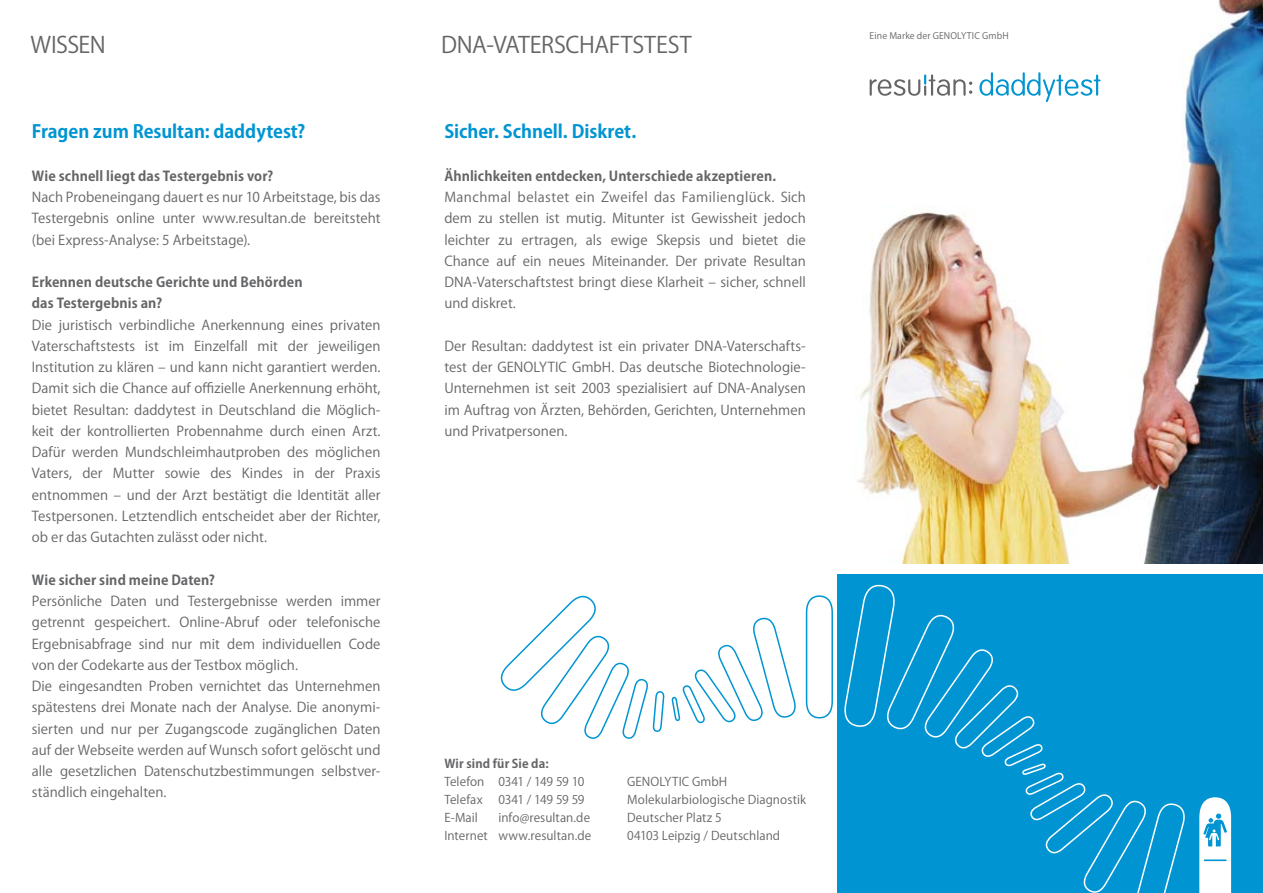
<style>
.page{position:relative;width:1263px;height:893px;background:#fff}
.page>*{position:absolute;margin:0;border:0;box-sizing:border-box;transform-origin:0 0}
.t1{font:22.5px "Koz Go Pro";letter-spacing:-.015em;color:#646567}
.t2{font:700 18px "Koz Go Pro";color:#0095d2}
.t3{font:13.5px/21.3px "Koz Go Pro";letter-spacing:.005em;color:#646567;text-align:justify}
.t4{font:700 13.5px/21.3px "Koz Go Pro";letter-spacing:.01em;color:#646567}
.t5{font:12px/18px "Koz Go Pro";letter-spacing:.01em;color:#646567}
.t6{font:700 12px "Koz Go Pro";letter-spacing:.015em;color:#646567}
.t7{font:12px "Koz Go Pro";letter-spacing:-.03em;color:#646567}
.t8{font:9px "Koz Go Pro";letter-spacing:.02em;color:#646567}
</style>
<div class="page">
<div style="left:838px;top:574px;width:425px;height:319px;background:#0095d2"></div>
<img style="left:857px;top:0;width:406px;height:563px">
<svg style="left:805px;top:595px;width:28px;height:124px"></svg>
<svg style="left:671px;top:617px;width:125px;height:107px"></svg>
<svg style="left:500px;top:595px;width:164px;height:144px"></svg>
<svg style="left:844px;top:584px;width:341px;height:309px"></svg>
<svg style="left:1199px;top:797px;width:32px;height:96px;background:#d2ecf7"></svg>
<svg style="left:979px;top:72px;width:121px;height:30px"></svg>
<svg style="left:870px;top:74px;width:102px;height:22px"></svg>
<h1 class="t1" style="left:31px;top:30px;width:77px">WISSEN</h1>
<h1 class="t1" style="left:441px;top:30px;width:252px">DNA-VATERSCHAFTSTEST</h1>
<h2 class="t2" style="left:32px;top:120px;width:275px">Fragen zum Resultan: daddytest?</h2>
<h2 class="t2" style="left:444px;top:120px;width:193px">Sicher. Schnell. Diskret.</h2>
<p class="t4" style="left:32px;top:166px;width:243px">Wie schnell liegt das Testergebnis vor?</p>
<p class="t3" style="left:32px;top:187px;width:350px">Nach Probeneingang dauert es nur 10 Arbeitstage, bis das Testergebnis online unter www.resultan.de bereitsteht (bei Express-Analyse: 5 Arbeitstage).</p>
<p class="t4" style="left:32px;top:272px;width:272px">Erkennen deutsche Gerichte und Behörden das Testergebnis an?</p>
<p class="t3" style="left:32px;top:314px;width:350px">Die juristisch verbindliche Anerkennung eines privaten Vaterschaftstests ist im Einzelfall mit der jeweiligen Institution zu klären – und kann nicht garantiert werden.<br>Damit sich die Chance auf offizielle Anerkennung erhöht, bietet Resultan: daddytest in Deutschland die Möglich&shy;keit der kontrollierten Probennahme durch einen Arzt.<br>Dafür werden Mundschleimhautproben des möglichen Vaters, der Mutter sowie des Kindes in der Praxis entnommen – und der Arzt bestätigt die Identität aller Testpersonen. Letztendlich entscheidet aber der Richter, ob er das Gutachten zulässt oder nicht.</p>
<p class="t4" style="left:32px;top:570px;width:185px">Wie sicher sind meine Daten?</p>
<p class="t3" style="left:32px;top:591px;width:350px;text-align:left">Persönliche Daten und Testergebnisse werden immer getrennt gespeichert. Online-Abruf oder telefonische Ergebnisabfrage sind nur mit dem individuellen Code von der Codekarte aus der Testbox möglich.<br>Die eingesandten Proben vernichtet das Unternehmen spätestens drei Monate nach der Analyse. Die anonymi&shy;sierten und nur per Zugangscode zugänglichen Daten auf der Webseite werden auf Wunsch sofort gelöscht und alle gesetzlichen Datenschutzbestimmungen selbstver&shy;ständlich eingehalten.</p>
<p class="t4" style="left:444px;top:166px;width:333px">Ähnlichkeiten entdecken, Unterschiede akzeptieren.</p>
<p class="t3" style="left:444px;top:187px;width:363px">Manchmal belastet ein Zweifel das Familienglück. Sich dem zu stellen ist mutig. Mitunter ist Gewissheit jedoch leichter zu ertragen, als ewige Skepsis und bietet die Chance auf ein neues Miteinander. Der private Resultan DNA-Vaterschaftstest bringt diese Klarheit – sicher, schnell und diskret.</p>
<p class="t3" style="left:444px;top:336px;width:363px">Der Resultan: daddytest ist ein privater DNA-Vaterschafts&shy;test der GENOLYTIC GmbH. Das deutsche Biotechnologie-Unternehmen ist seit 2003 spezialisiert auf DNA-Analysen im Auftrag von Ärzten, Behörden, Gerichten, Unternehmen und Privatpersonen.</p>
<p class="t6" style="left:444px;top:756px;width:106px">Wir sind für Sie da:</p>
<p class="t5" style="left:444px;top:773px;width:141px">Telefon 0341 / 149 59 10<br>Telefax</p>
<p class="t7" style="left:498px;top:791px;width:88px">0341 / 149 59 59</p>
<p class="t5" style="left:444px;top:809px;width:148px;text-align:right">info@resultan.de<br>Internet www.resultan.de</p>
<p class="t5" style="left:444px;top:809px;width:35px">E-Mail</p>
<p class="t5" style="left:627px;top:773px;width:180px">GENOLYTIC GmbH<br>Molekularbiologische Diagnostik<br>Deutscher Platz 5<br>04103 Leipzig / Deutschland</p>
<p class="t8" style="left:870px;top:30px;width:141px">Eine Marke der GENOLYTIC GmbH</p>
</div>
